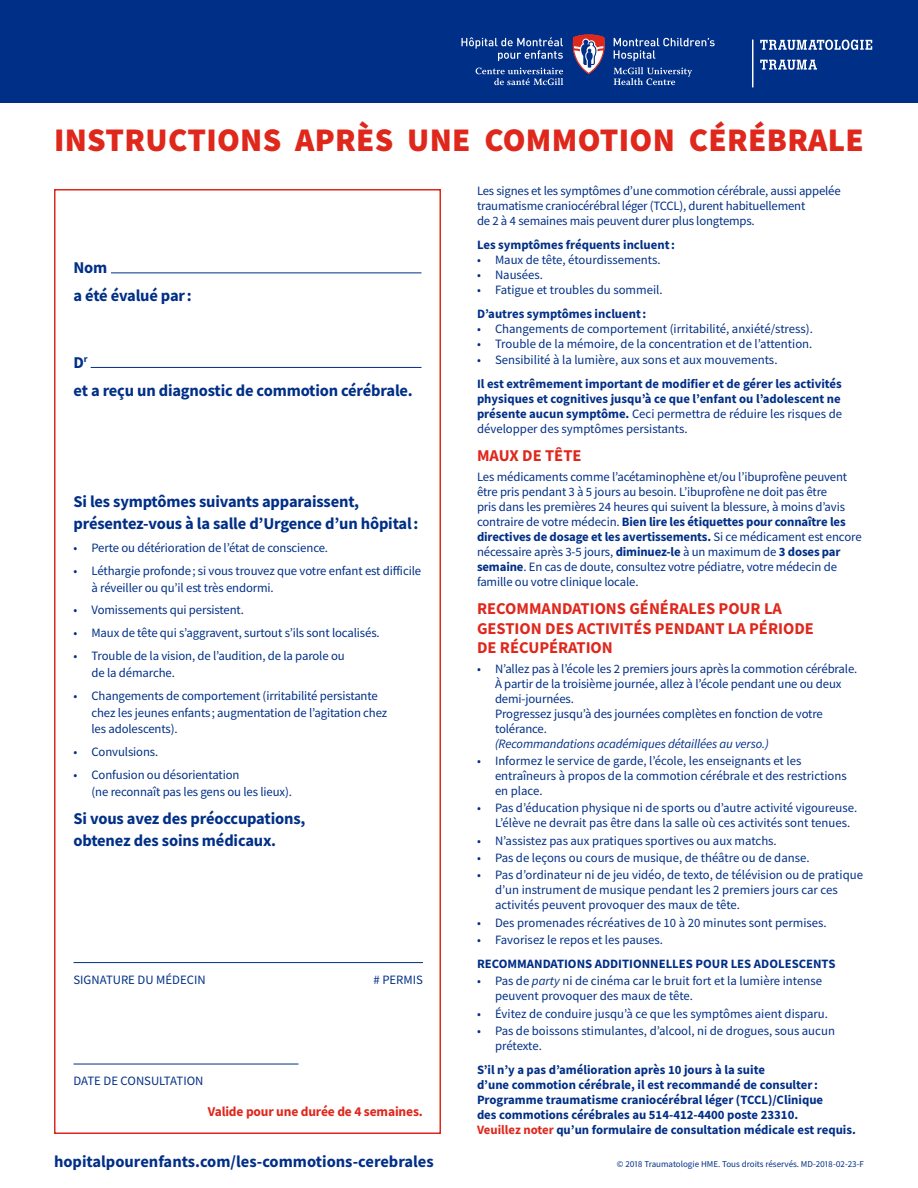
<style>
.page{position:relative;width:918px;height:1188px;background:#fff}
.page>*{position:absolute;margin:0;border:0;box-sizing:border-box;transform-origin:0 0}
.t1{font:900 33px "Source Sans Pro";letter-spacing:.01em;color:#df271c}
.t2{font:700 16.5px/21.8px "Source Sans Pro";letter-spacing:-.01em;color:#002f87}
.t3{font:700 16.5px/19.4px "Source Sans Pro";color:#df271c}
.t4{font:700 13.5px "Source Sans Pro";letter-spacing:-.01em;color:#df271c}
.t5{font:12.75px/15px "Source Sans Pro";letter-spacing:-.01em;color:#002f87}
.t6{font:700 12.75px/15px "Source Sans Pro";color:#002f87;text-align:justify}
.t7{font:9px "Source Sans Pro";color:#002f87}
.s1{font-weight:400}
.s2{font-weight:700}
.s3{font-style:italic}
.s4{color:#df271c}
</style>
<div class="page">
<div style="left:0;top:0;width:918px;height:102px;background:#002f87"></div>
<svg style="left:760px;top:39px;width:112px;height:11px"></svg>
<svg style="left:760px;top:60px;width:57px;height:10px"></svg>
<hr style="left:752px;top:40px;width:1px;height:47px;background:#fff">
<svg style="left:573px;top:34px;width:32px;height:40px"></svg>
<svg style="left:476px;top:68px;width:87px;height:17px"></svg>
<svg style="left:614px;top:67px;width:78px;height:18px"></svg>
<svg style="left:614px;top:38px;width:101px;height:23px"></svg>
<svg style="left:461px;top:37px;width:102px;height:24px"></svg>
<hr style="left:111px;top:273px;width:311px;height:1px;background:#002f87">
<hr style="left:91px;top:367px;width:331px;height:1px;background:#002f87">
<div style="left:54px;top:189px;width:387px;height:945px;border:2px solid #df271c"></div>
<hr style="left:74px;top:1064px;width:224px;height:1px;background:#002f87">
<hr style="left:74px;top:962px;width:349px;height:1px;background:#002f87">
<h1 class="t1" style="left:54px;top:117px;width:811px">INSTRUCTIONS APRÈS UNE COMMOTION CÉRÉBRALE</h1>
<p class="t2" style="left:74px;top:257px;width:35px">Nom</p>
<p class="t2" style="left:74px;top:284px;width:120px">a été évalué par:</p>
<p class="t2" style="left:74px;top:351px;width:16px">D<sup>r</sup></p>
<p class="t2" style="left:74px;top:379px;width:341px">et a reçu un diagnostic de commotion cérébrale.</p>
<p class="t2" style="left:74px;top:491px;width:346px">Si les symptômes suivants apparaissent, présentez-vous à la salle d’Urgence d’un hôpital:</p>
<p class="t5" style="left:74px;top:540px;width:256px">• Perte ou détérioration de l’état de conscience.</p>
<p class="t5" style="left:92px;top:562px;width:331px;line-height:16.8px;text-indent:-18px">• Léthargie profonde; si vous trouvez que votre enfant est difficile à réveiller ou qu’il est très endormi.</p>
<p class="t5" style="left:74px;top:603px;width:172px">• Vomissements qui persistent.</p>
<p class="t5" style="left:74px;top:626px;width:308px">• Maux de tête qui s’aggravent, surtout s’ils sont localisés.</p>
<p class="t5" style="left:92px;top:647px;width:255px;line-height:16.8px;text-indent:-18px">• Trouble de la vision, de l’audition, de la parole ou de la démarche.</p>
<p class="t5" style="left:92px;top:687px;width:297px;line-height:16.8px;text-indent:-18px">• Changements de comportement (irritabilité persistante chez les jeunes enfants ; augmentation de l’agitation chez les adolescents).</p>
<p class="t5" style="left:74px;top:744px;width:86px">• Convulsions.</p>
<p class="t5" style="left:92px;top:766px;width:202px;line-height:16.8px;text-indent:-18px">• Confusion ou désorientation<br>(ne reconnaît pas les gens ou les lieux).</p>
<p class="t2" style="left:74px;top:807px;width:233px">Si vous avez des préoccupations, obtenez des soins médicaux.</p>
<p class="t5" style="left:74px;top:972px;width:134px">SIGNATURE DU MÉDECIN</p>
<p class="t5" style="left:373px;top:972px;width:51px"># PERMIS</p>
<p class="t5" style="left:74px;top:1074px;width:131px">DATE DE CONSULTATION</p>
<h2 class="t4" style="left:208px;top:1102px;width:217px">Valide pour une durée de 4 semaines.</h2>
<p class="t5" style="left:477px;top:183px;width:365px">Les signes et les symptômes d’une commotion cérébrale, aussi appelée traumatisme craniocérébral léger (TCCL), durent habituellement<br>de 2 à 4 semaines mais peuvent durer plus longtemps.</p>
<p class="t6" style="left:477px;top:237px;width:200px">Les symptômes fréquents incluent:</p>
<p class="t5" style="left:477px;top:253px;width:185px">• Maux de tête, étourdissements.</p>
<p class="t5" style="left:477px;top:268px;width:68px">• Nausées.</p>
<p class="t5" style="left:477px;top:283px;width:187px">• Fatigue et troubles du sommeil.</p>
<p class="t6" style="left:477px;top:306px;width:171px">D’autres symptômes incluent:</p>
<p class="t5" style="left:477px;top:322px;width:337px">• Changements de comportement (irritabilité, anxiété/stress).</p>
<p class="t5" style="left:477px;top:337px;width:337px">• Trouble de la mémoire, de la concentration et de l’attention.</p>
<p class="t5" style="left:477px;top:352px;width:302px">• Sensibilité à la lumière, aux sons et aux mouvements.</p>
<p class="t6" style="left:477px;top:376px;width:367px">Il est extrêmement important de modifier et de gérer les activités physiques et cognitives jusqu’à ce que l’enfant ou l’adolescent ne présente aucun symptôme. <span class="s1">Ceci permettra de réduire les risques de développer des symptômes persistants.</span></p>
<p class="t3" style="left:477px;top:446px;width:106px">MAUX DE TÊTE</p>
<p class="t5" style="left:477px;top:469px;width:386px">Les médicaments comme l’acétaminophène et/ou l’ibuprofène peuvent être pris pendant 3 à 5 jours au besoin. L’ibuprofène ne doit pas être<br>pris dans les premières 24 heures qui suivent la blessure, à moins d’avis contraire de votre médecin. <span class="s2">Bien lire les étiquettes pour connaître les directives de dosage et les avertissements.</span> Si ce médicament est encore nécessaire après 3-5 jours, <span class="s2">diminuez-le</span> à un maximum de <span class="s2">3 doses par semaine</span>. En cas de doute, consultez votre pédiatre, votre médecin de famille ou votre clinique locale.</p>
<p class="t3" style="left:477px;top:599px;width:338px">RECOMMANDATIONS GÉNÉRALES POUR LA<br>GESTION DES ACTIVITÉS PENDANT LA PÉRIODE<br>DE RÉCUPÉRATION</p>
<p class="t5" style="left:495px;top:661px;width:364px;text-indent:-18px">• N’allez pas à l’école les 2 premiers jours après la commotion cérébrale.<br>À partir de la troisième journée, allez à l’école pendant une ou deux demi-journées.<br>Progressez jusqu’à des journées complètes en fonction de votre tolérance.<br><span class="s3">(Recommandations académiques détaillées au verso.)</span></p>
<p class="t5" style="left:495px;top:753px;width:353px;text-indent:-18px">• Informez le service de garde, l’école, les enseignants et les entraîneurs à propos de la commotion cérébrale et des restrictions en place.</p>
<p class="t5" style="left:495px;top:801px;width:364px;text-indent:-18px">• Pas d’éducation physique ni de sports ou d’autre activité vigoureuse.<br>L’élève ne devrait pas être dans la salle où ces activités sont tenues.</p>
<p class="t5" style="left:477px;top:833px;width:301px">• N’assistez pas aux pratiques sportives ou aux matchs.</p>
<p class="t5" style="left:477px;top:850px;width:334px">• Pas de leçons ou cours de musique, de théâtre ou de danse.</p>
<p class="t5" style="left:495px;top:867px;width:370px;text-indent:-18px">• Pas d’ordinateur ni de jeu vidéo, de texto, de télévision ou de pratique d’un instrument de musique pendant les 2 premiers jours car ces activités peuvent provoquer des maux de tête.</p>
<p class="t5" style="left:477px;top:915px;width:351px">• Des promenades récréatives de 10 à 20 minutes sont permises.</p>
<p class="t5" style="left:477px;top:932px;width:187px">• Favorisez le repos et les pauses.</p>
<p class="t6" style="left:477px;top:956px;width:360px">RECOMMANDATIONS ADDITIONNELLES POUR LES ADOLESCENTS</p>
<p class="t5" style="left:495px;top:973px;width:329px;text-indent:-18px">• Pas de <span class="s3">party</span> ni de cinéma car le bruit fort et la lumière intense peuvent provoquer des maux de tête.</p>
<p class="t5" style="left:477px;top:1006px;width:353px">• Évitez de conduire jusqu’à ce que les symptômes aient disparu.</p>
<p class="t5" style="left:495px;top:1023px;width:341px;text-indent:-18px">• Pas de boissons stimulantes, d’alcool, ni de drogues, sous aucun prétexte.</p>
<p class="t6" style="left:477px;top:1062px;width:380px;text-align:left">S’il n’y a pas d’amélioration après 10 jours à la suite<br>d’une commotion cérébrale, il est recommandé de consulter:<br>Programme traumatisme craniocérébral léger (TCCL)/Clinique<br>des commotions cérébrales au 514-412-4400 poste 23310.<br><span class="s4">Veuillez noter</span> qu’un formulaire de consultation médicale est requis.</p>
<p class="t2" style="left:54px;top:1151px;width:381px">hopitalpourenfants.com/les-commotions-cerebrales</p>
<p class="t7" style="left:617px;top:1158px;width:249px">© 2018 Traumatologie HME. Tous droits réservés. MD-2018-02-23-F</p>
</div>
